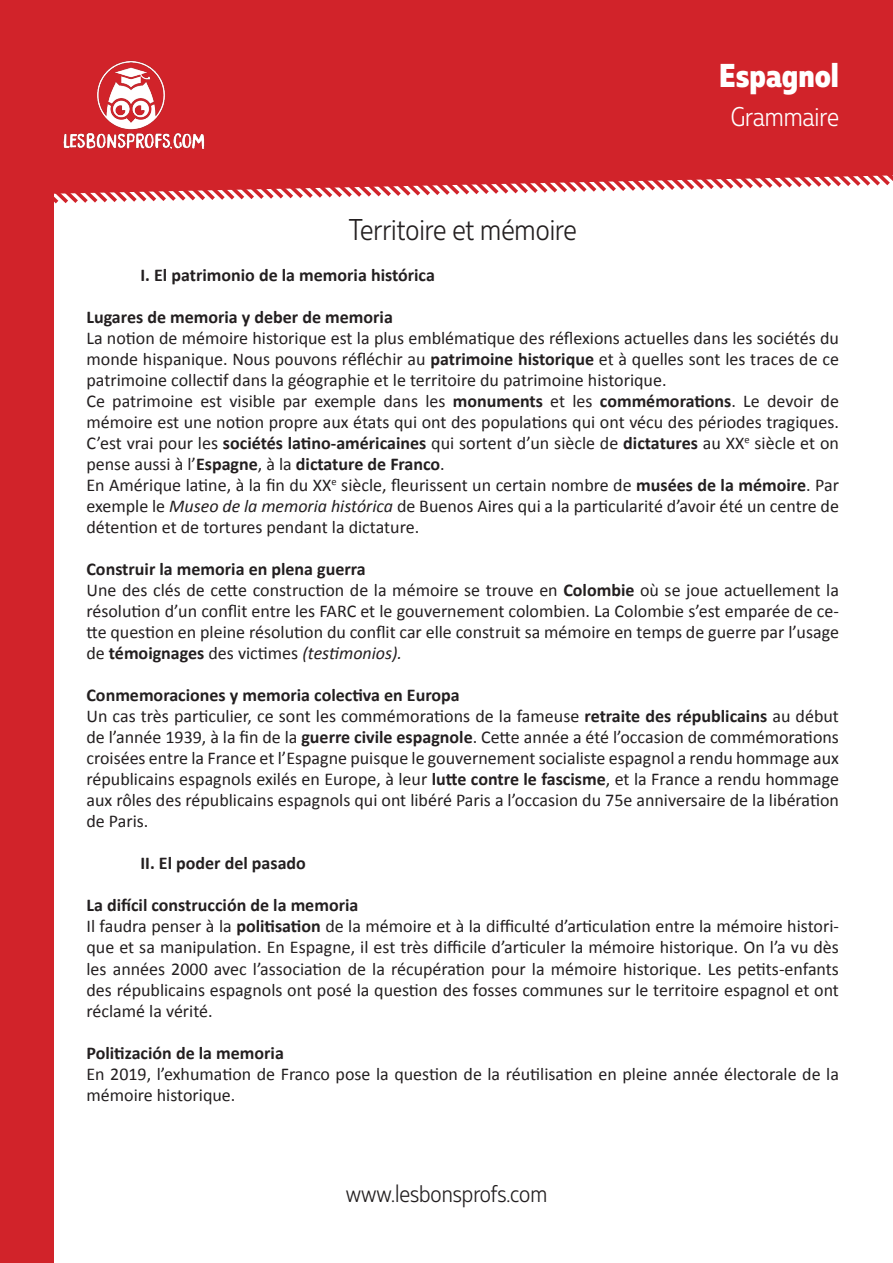
<style>
.page{position:relative;width:893px;height:1263px;background:#fff}
.page>*{position:absolute;margin:0;border:0;box-sizing:border-box;transform-origin:0 0}
.t1{font:800 33px "Muller Narrow";color:#fff}
.t2{font:300 30px "Muller Narrow";color:#231f20}
.t3{font:300 27px "Muller Narrow";color:#fff}
.t4{font:300 24px "Muller Narrow";color:#231f20}
.t5{font:18px/21px "Calibri";color:#231f20;text-align:justify}
.t6{font:700 18px "Calibri";color:#231f20}
.s1{font-weight:700}
.s2{font-style:italic}
</style>
<div class="page">
<div style="left:0;top:0;width:53px;height:1263px;background:#d1232a"></div>
<svg style="left:53px;top:0;width:840px;height:209px;background:#d53a40"></svg>
<img style="left:53px;top:54px;width:161px;height:101px">
<p class="t1" style="left:719px;top:54px;width:121px">Espagnol</p>
<p class="t3" style="left:731px;top:100px;width:110px">Grammaire</p>
<p class="t2" style="left:349px;top:212px;width:230px">Territoire et mémoire</p>
<p class="t6" style="left:140px;top:264px;width:296px">I. El patrimonio de la memoria histórica</p>
<p class="t6" style="left:86px;top:306px;width:308px">Lugares de memoria y deber de memoria</p>
<p class="t5" style="left:86px;top:328px;width:754px">La notion de mémoire historique est la plus emblématique des réflexions actuelles dans les sociétés du monde hispanique. Nous pouvons réfléchir au <span class="s1">patrimoine historique</span> et à quelles sont les traces de ce patrimoine collectif dans la géographie et le territoire du patrimoine historique.</p>
<p class="t5" style="left:86px;top:391px;width:754px">Ce patrimoine est visible par exemple dans les <span class="s1">monuments</span> et les <span class="s1">commémorations</span>. Le devoir de mémoire est une notion propre aux états qui ont des populations qui ont vécu des périodes tragiques.<br>C’est vrai pour les <span class="s1">sociétés latino-américaines</span> qui sortent d’un siècle de <span class="s1">dictatures</span> au XX<sup>e</sup> siècle et on pense aussi à l’<span class="s1">Espagne</span>, à la <span class="s1">dictature de Franco</span>.</p>
<p class="t5" style="left:86px;top:475px;width:754px">En Amérique latine, à la fin du XX<sup>e</sup> siècle, fleurissent un certain nombre de <span class="s1">musées de la mémoire</span>. Par exemple le <span class="s2">Museo de la memoria histórica</span> de Buenos Aires qui a la particularité d’avoir été un centre de détention et de tortures pendant la dictature.</p>
<p class="t6" style="left:86px;top:558px;width:281px">Construir la memoria en plena guerra</p>
<p class="t5" style="left:86px;top:580px;width:754px">Une des clés de cette construction de la mémoire se trouve en <span class="s1">Colombie</span> où se joue actuellement la résolution d’un conflit entre les FARC et le gouvernement colombien. La Colombie s’est emparée de ce&shy;tte question en pleine résolution du conflit car elle construit sa mémoire en temps de guerre par l’usage de <span class="s1">témoignages</span> des victimes <span class="s2">(testimonios).</span></p>
<p class="t6" style="left:86px;top:684px;width:375px">Conmemoraciones y memoria colectiva en Europa</p>
<p class="t5" style="left:86px;top:706px;width:754px">Un cas très particulier, ce sont les commémorations de la fameuse <span class="s1">retraite des républicains</span> au début de l’année 1939, à la fin de la <span class="s1">guerre civile espagnole</span>. Cette année a été l’occasion de commémorations croisées entre la France et l’Espagne puisque le gouvernement socialiste espagnol a rendu hommage aux républicains espagnols exilés en Europe, à leur <span class="s1">lutte contre le fascisme</span>, et la France a rendu hommage aux rôles des républicains espagnols qui ont libéré Paris a l’occasion du 75e anniversaire de la libération de Paris.</p>
<p class="t6" style="left:140px;top:852px;width:167px">II. El poder del pasado</p>
<p class="t6" style="left:86px;top:894px;width:273px">La difícil construcción de la memoria</p>
<p class="t5" style="left:86px;top:916px;width:754px">Il faudra penser à la <span class="s1">politisation</span> de la mémoire et à la difficulté d’articulation entre la mémoire histori&shy;que et sa manipulation. En Espagne, il est très difficile d’articuler la mémoire historique. On l’a vu dès les années 2000 avec l’association de la récupération pour la mémoire historique. Les petits-enfants des républicains espagnols ont posé la question des fosses communes sur le territoire espagnol et ont réclamé la vérité.</p>
<p class="t6" style="left:86px;top:1041px;width:199px">Politización de la memoria</p>
<p class="t5" style="left:86px;top:1063px;width:754px">En 2019, l’exhumation de Franco pose la question de la réutilisation en pleine année électorale de la mémoire historique.</p>
<p class="t4" style="left:346px;top:1179px;width:203px">www.lesbonsprofs.com</p>
</div>
